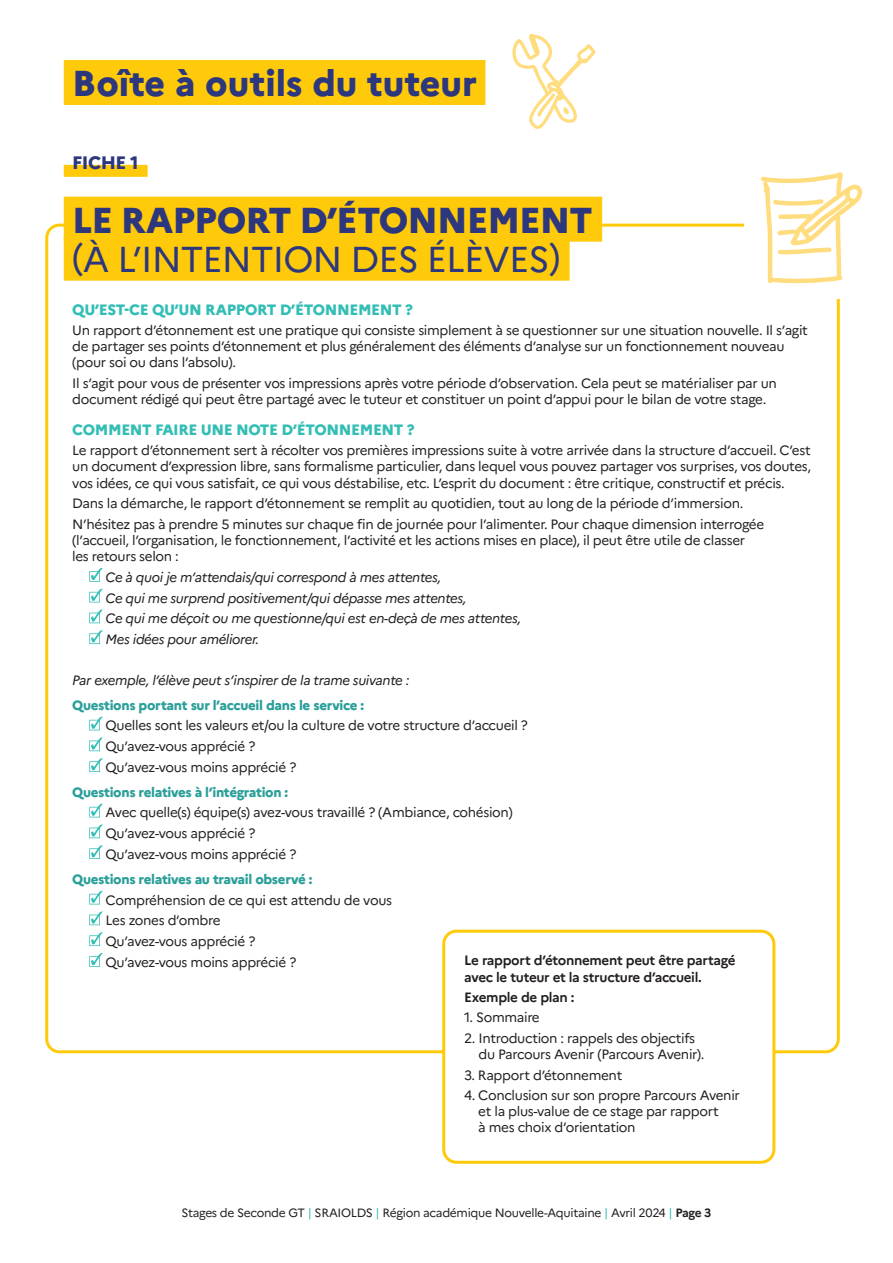
<style>
.page{position:relative;width:893px;height:1263px;background:#fff}
.page>*{position:absolute;margin:0;border:0;box-sizing:border-box;transform-origin:0 0}
.t1{font:800 36px "Marianne";letter-spacing:-.01em;color:#2c377e}
.t2{font:36px "Marianne";letter-spacing:-.025em;color:#2c377e}
.t3{font:800 18px "Marianne";letter-spacing:-.025em;color:#2c377e}
.t4{font:800 15px "Marianne";letter-spacing:-.025em;color:#33beb5}
.t5{font:13.5px/16.2px "Marianne";letter-spacing:-.025em;color:#231f20}
.t6{font:italic 13.5px/20.7px "Marianne";letter-spacing:-.025em;color:#231f20}
.t7{font:800 13.5px "Marianne";letter-spacing:-.025em;color:#2b9f99}
.t8{font:700 13.5px/16.2px "Marianne";letter-spacing:-.025em;color:#231f20}
.t9{font:12px "Marianne";letter-spacing:-.025em;color:#231f20}
.s1{color:#33beb5}
.s2{font-weight:700}
</style>
<div class="page">
<div style="left:442px;top:930px;width:333px;height:234px;border:3px solid #feca0a;border-radius:13px"></div>
<div style="left:64px;top:165px;width:84px;height:12px;background:#feca0a"></div>
<div style="left:64px;top:197px;width:538px;height:45px;background:#feca0a"></div>
<div style="left:64px;top:236px;width:506px;height:45px;background:#feca0a"></div>
<svg style="left:89px;top:568px;width:14px;height:14px"></svg>
<svg style="left:89px;top:589px;width:14px;height:13px"></svg>
<svg style="left:89px;top:609px;width:14px;height:14px"></svg>
<svg style="left:89px;top:630px;width:14px;height:14px"></svg>
<svg style="left:89px;top:717px;width:14px;height:13px"></svg>
<svg style="left:89px;top:737px;width:14px;height:14px"></svg>
<svg style="left:89px;top:758px;width:14px;height:14px"></svg>
<svg style="left:89px;top:804px;width:14px;height:13px"></svg>
<svg style="left:89px;top:824px;width:14px;height:14px"></svg>
<svg style="left:89px;top:845px;width:14px;height:14px"></svg>
<svg style="left:89px;top:891px;width:14px;height:13px"></svg>
<svg style="left:89px;top:911px;width:14px;height:14px"></svg>
<svg style="left:89px;top:932px;width:14px;height:14px"></svg>
<svg style="left:89px;top:953px;width:14px;height:14px"></svg>
<div style="left:64px;top:60px;width:421px;height:45px;background:#feca0a"></div>
<svg style="left:512px;top:34px;width:83px;height:95px"></svg>
<svg style="left:761px;top:172px;width:101px;height:112px"></svg>
<h1 class="t1" style="left:72px;top:55px;width:406px">Boîte à outils du tuteur</h1>
<h2 class="t3" style="left:72px;top:149px;width:68px">FICHE 1</h2>
<h1 class="t1" style="left:72px;top:192px;width:522px">LE RAPPORT D’ÉTONNEMENT</h1>
<h1 class="t2" style="left:72px;top:231px;width:489px">(À L’INTENTION DES ÉLÈVES)</h1>
<p class="t4" style="left:72px;top:298px;width:342px">QU’EST-CE QU’UN RAPPORT D’ÉTONNEMENT ?</p>
<p class="t5" style="left:72px;top:321px;width:737px">Un rapport d’étonnement est une pratique qui consiste simplement à se questionner sur une situation nouvelle. Il s’agit de partager ses points d’étonnement et plus généralement des éléments d’analyse sur un fonctionnement nouveau (pour soi ou dans l’absolu).</p>
<p class="t5" style="left:72px;top:374px;width:706px">Il s’agit pour vous de présenter vos impressions après votre période d’observation. Cela peut se matérialiser par un document rédigé qui peut être partagé avec le tuteur et constituer un point d’appui pour le bilan de votre stage.</p>
<p class="t4" style="left:72px;top:418px;width:344px">COMMENT FAIRE UNE NOTE D’ÉTONNEMENT ?</p>
<p class="t5" style="left:72px;top:441px;width:740px;text-align:justify">Le rapport d’étonnement sert à récolter vos premières impressions suite à votre arrivée dans la structure d’accueil. C’est un document d’expression libre, sans formalisme particulier, dans lequel vous pouvez partager vos surprises, vos doutes, vos idées, ce qui vous satisfait, ce qui vous déstabilise, etc. L’esprit du document : être critique, constructif et précis.</p>
<p class="t5" style="left:72px;top:492px;width:693px;line-height:20.4px">Dans la démarche, le rapport d’étonnement se remplit au quotidien, tout au long de la période d’immersion.<br>N’hésitez pas à prendre 5 minutes sur chaque fin de journée pour l’alimenter. Pour chaque dimension interrogée</p>
<p class="t5" style="left:72px;top:531px;width:674px">(l’accueil, l’organisation, le fonctionnement, l’activité et les actions mises en place), il peut être utile de classer les retours selon :</p>
<p class="t6" style="left:106px;top:565px;width:417px">Ce à quoi je m’attendais/qui correspond à mes attentes,<br>Ce qui me surprend positivement/qui dépasse mes attentes,<br>Ce qui me déçoit ou me questionne/qui est en-deçà de mes attentes, Mes idées pour améliorer.</p>
<p class="t6" style="left:72px;top:669px;width:339px">Par exemple, l’élève peut s’inspirer de la trame suivante :</p>
<p class="t7" style="left:72px;top:694px;width:293px">Questions portant sur l’accueil dans le service :</p>
<p class="t5" style="left:106px;top:714px;width:424px;line-height:20.7px">Quelles sont les valeurs et/ou la culture de votre structure d’accueil ?<br>Qu’avez-vous apprécié ?<br>Qu’avez-vous moins apprécié ?</p>
<p class="t7" style="left:72px;top:781px;width:217px">Questions relatives à l’intégration :</p>
<p class="t5" style="left:106px;top:801px;width:409px;line-height:20.7px">Avec quelle(s) équipe(s) avez-vous travaillé ? (Ambiance, cohésion)<br>Qu’avez-vous apprécié ?<br>Qu’avez-vous moins apprécié ?</p>
<p class="t7" style="left:72px;top:868px;width:242px">Questions relatives au travail observé :</p>
<p class="t5" style="left:106px;top:888px;width:288px;line-height:20.7px">Compréhension de ce qui est attendu de vous<br>Les zones d’ombre<br>Qu’avez-vous apprécié ?<br>Qu’avez-vous moins apprécié ?</p>
<p class="t8" style="left:464px;top:951px;width:273px">Le rapport d’étonnement peut être partagé avec le tuteur et la structure d’accueil.</p>
<p class="t8" style="left:464px;top:988px;width:112px">Exemple de plan :</p>
<p class="t5" style="left:464px;top:1008px;width:77px">1. Sommaire</p>
<p class="t5" style="left:478px;top:1029px;width:227px;text-indent:-14px">2. Introduction : rappels des objectifs du Parcours Avenir (Parcours Avenir).</p>
<p class="t5" style="left:464px;top:1065px;width:160px">3. Rapport d’étonnement</p>
<p class="t5" style="left:478px;top:1086px;width:263px;text-indent:-14px">4. Conclusion sur son propre Parcours Avenir et la plus-value de ce stage par rapport<br>à mes choix d’orientation</p>
<p class="t9" style="left:181px;top:1203px;width:531px">Stages de Seconde GT <span class="s1">|</span> SRAIOLDS <span class="s1">|</span> Région académique Nouvelle-Aquitaine <span class="s1">|</span> Avril 2024 <span class="s1">|</span> <span class="s2">Page 3</span></p>
</div>
